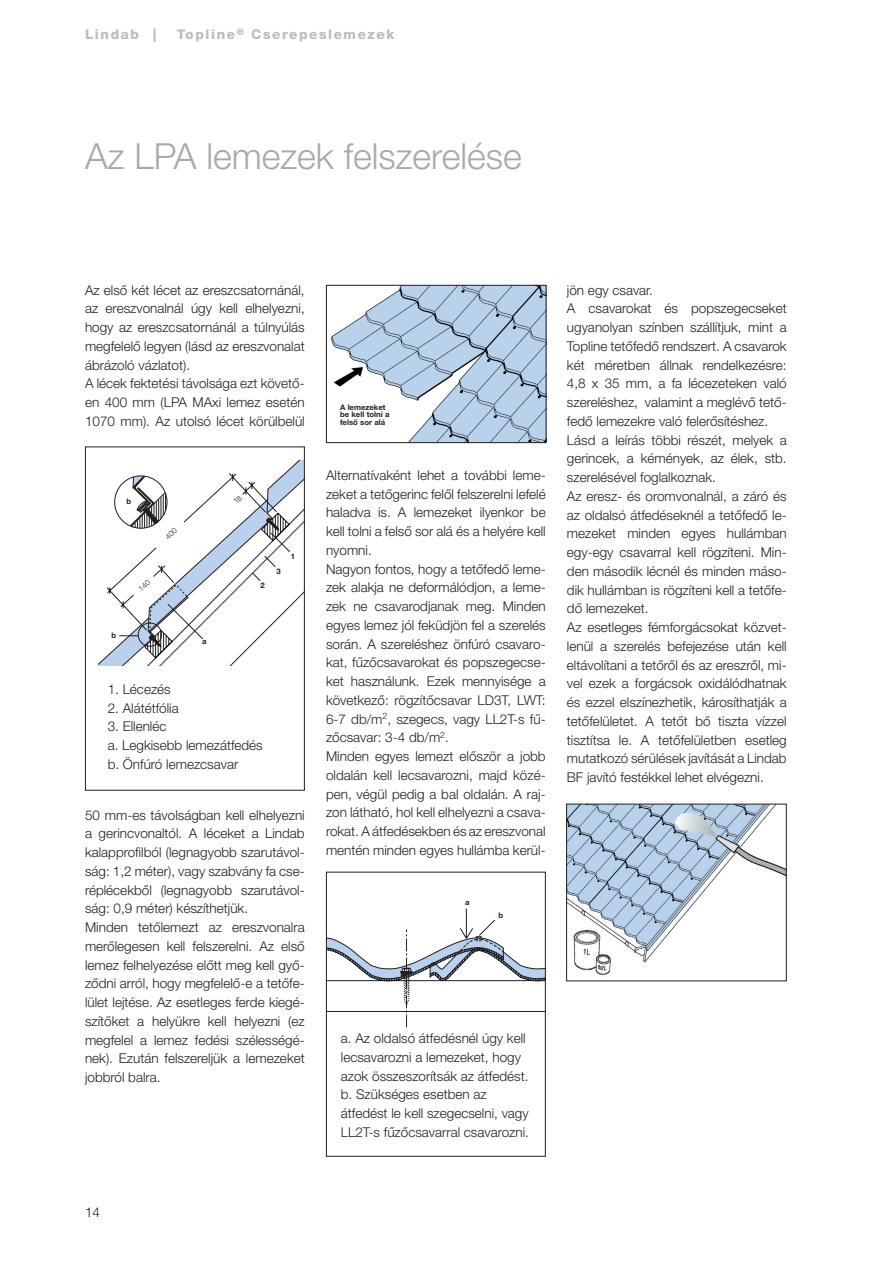
<style>
.page{position:relative;width:893px;height:1263px;background:#fff}
.page>*{position:absolute;margin:0;border:0;box-sizing:border-box;transform-origin:0 0}
.t1{font:300 36px "Helvetica Neue LT Pro";color:#a8a9ad}
.t2{font:300 13.5px/18.8px "Helvetica Neue LT Pro";color:#231f20}
.t3{font:800 13.5px "Helvetica Neue LT Pro";letter-spacing:.12em;color:#bcbdc0}
.t4{font:700 7.65px/7.6px "Helvetica Neue LT Pro";color:#231f20}
</style>
<div class="page">
<div style="left:85px;top:446px;width:220px;height:345px;border:1px solid #231f20"></div>
<svg style="left:328px;top:908px;width:216px;height:119px"></svg>
<div style="left:326px;top:872px;width:220px;height:285px;border:1px solid #231f20"></div>
<img style="left:331px;top:287px;width:213px;height:154px">
<div style="left:326px;top:285px;width:220px;height:158px;border:1px solid #231f20"></div>
<div style="left:340px;top:398px;width:53px;height:33px;background:#fff"></div>
<img style="left:568px;top:806px;width:217px;height:169px">
<div style="left:566px;top:804px;width:221px;height:177px;border:1px solid #231f20"></div>
<svg style="left:98px;top:460px;width:206px;height:206px"></svg>
<p class="t3" style="left:85px;top:27px;width:73px">Lindab |</p>
<p class="t3" style="left:177px;top:27px;width:219px">Topline<sup>®</sup> Cserepeslemezek</p>
<h1 class="t1" style="left:85px;top:134px;width:438px">Az LPA lemezek felszerelése</h1>
<p class="t2" style="left:85px;top:280px;width:221px">Az első két lécet az ereszcsatornánál, az ereszvonalnál úgy kell elhelyezni, hogy az ereszcsatornánál a túlnyúlás megfelelő legyen (lásd az ereszvonalat ábrázoló vázlatot).<br>A lécek fektetési távolsága ezt követő&shy;en 400 mm (LPA MAxi lemez esetén 1070 mm). Az utolsó lécet körülbelül</p>
<p class="t4" style="left:126px;top:498px;width:6px">b</p>
<p class="t4" style="left:260px;top:581px;width:6px">2</p>
<p class="t4" style="left:277px;top:567px;width:6px">3</p>
<p class="t4" style="left:291px;top:552px;width:6px">1</p>
<p class="t4" style="left:112px;top:631px;width:6px">b</p>
<p class="t4" style="left:202px;top:638px;width:6px">a</p>
<p class="t2" style="left:108px;top:679px;width:65px">1. Lécezés</p>
<p class="t2" style="left:108px;top:698px;width:73px">2. Alátétfólia</p>
<p class="t2" style="left:108px;top:717px;width:157px">3. Ellenléc<br>a. Legkisebb lemezátfedés b. Önfúró lemezcsavar</p>
<p class="t2" style="left:85px;top:805px;width:221px">50 mm-es távolságban kell elhelyezni a gerincvonaltól. A léceket a Lindab kalapprofilból (legnagyobb szarutávol&shy;ság: 1,2 méter), vagy szabvány fa cse&shy;réplécekből (legnagyobb szarutávol&shy;ság: 0,9 méter) készíthetjük.<br>Minden tetőlemezt az ereszvonalra merőlegesen kell felszerelni. Az első lemez felhelyezése előtt meg kell győ&shy;ződni arról, hogy megfelelő-e a tetőfe&shy;lület lejtése. Az esetleges ferde kiegé&shy;szítőket a helyükre kell helyezni (ez megfelel a lemez fedési szélességé&shy;nek). Ezután felszereljük a lemezeket jobbról balra.</p>
<p class="t4" style="left:340px;top:403px;width:51px">A lemezeket be kell tolni a felső sor alá</p>
<p class="t2" style="left:326px;top:465px;width:221px">Alternatívaként lehet a további leme&shy;zeket a tetőgerinc felől felszerelni lefelé haladva is. A lemezeket ilyenkor be kell tolni a felső sor alá és a helyére kell nyomni.<br>Nagyon fontos, hogy a tetőfedő leme&shy;zek alakja ne deformálódjon, a leme&shy;zek ne csavarodjanak meg. Minden egyes lemez jól feküdjön fel a szerelés során. A szereléshez önfúró csavaro&shy;kat, fűzőcsavarokat és popszegecse&shy;ket használunk. Ezek mennyisége a következő: rögzítőcsavar LD3T, LWT:<br>6-7 db/m<sup>2</sup>, szegecs, vagy LL2T-s fű&shy;zőcsavar: 3-4 db/m<sup>2</sup>.<br>Minden egyes lemezt először a jobb oldalán kell lecsavarozni, majd közé&shy;pen, végül pedig a bal oldalán. A raj&shy;zon látható, hol kell elhelyezni a csava&shy;rokat. A átfedésekben és az ereszvonal mentén minden egyes hullámba kerül-</p>
<p class="t4" style="left:465px;top:898px;width:6px">a</p>
<p class="t4" style="left:499px;top:911px;width:6px">b</p>
<p class="t2" style="left:567px;top:280px;width:221px">jön egy csavar.<br>A csavarokat és popszegecseket ugyanolyan színben szállítjuk, mint a Topline tetőfedő rendszert. A csavarok két méretben állnak rendelkezésre:<br>4,8 x 35 mm, a fa lécezeteken való szereléshez, valamint a meglévő tető&shy;fedő lemezekre való felerősítéshez.<br>Lásd a leírás többi részét, melyek a gerincek, a kémények, az élek, stb. szerelésével foglalkoznak.<br>Az eresz- és oromvonalnál, a záró és az oldalsó átfedéseknél a tetőfedő le&shy;mezeket minden egyes hullámban egy-egy csavarral kell rögzíteni. Min&shy;den második lécnél és minden máso&shy;dik hullámban is rögzíteni kell a tetőfe&shy;dő lemezeket.<br>Az esetleges fémforgácsokat közvet&shy;lenül a szerelés befejezése után kell eltávolítani a tetőről és az ereszről, mi&shy;vel ezek a forgácsok oxidálódhatnak és ezzel elszínezhetik, károsíthatják a tetőfelületet. A tetőt bő tiszta vízzel tisztítsa le. A tetőfelületben esetleg mutatkozó sérülések javítását a Lindab BF javító festékkel lehet elvégezni.</p>
<p class="t2" style="left:341px;top:1028px;width:190px">a. Az oldalsó átfedésnél úgy kell lecsavarozni a lemezeket, hogy azok összeszorítsák az átfedést. b. Szükséges esetben az átfedést le kell szegecselni, vagy<br>LL2T-s fűzőcsavarral csavarozni.</p>
<p class="t2" style="left:85px;top:1203px;width:17px">14</p>
</div>
